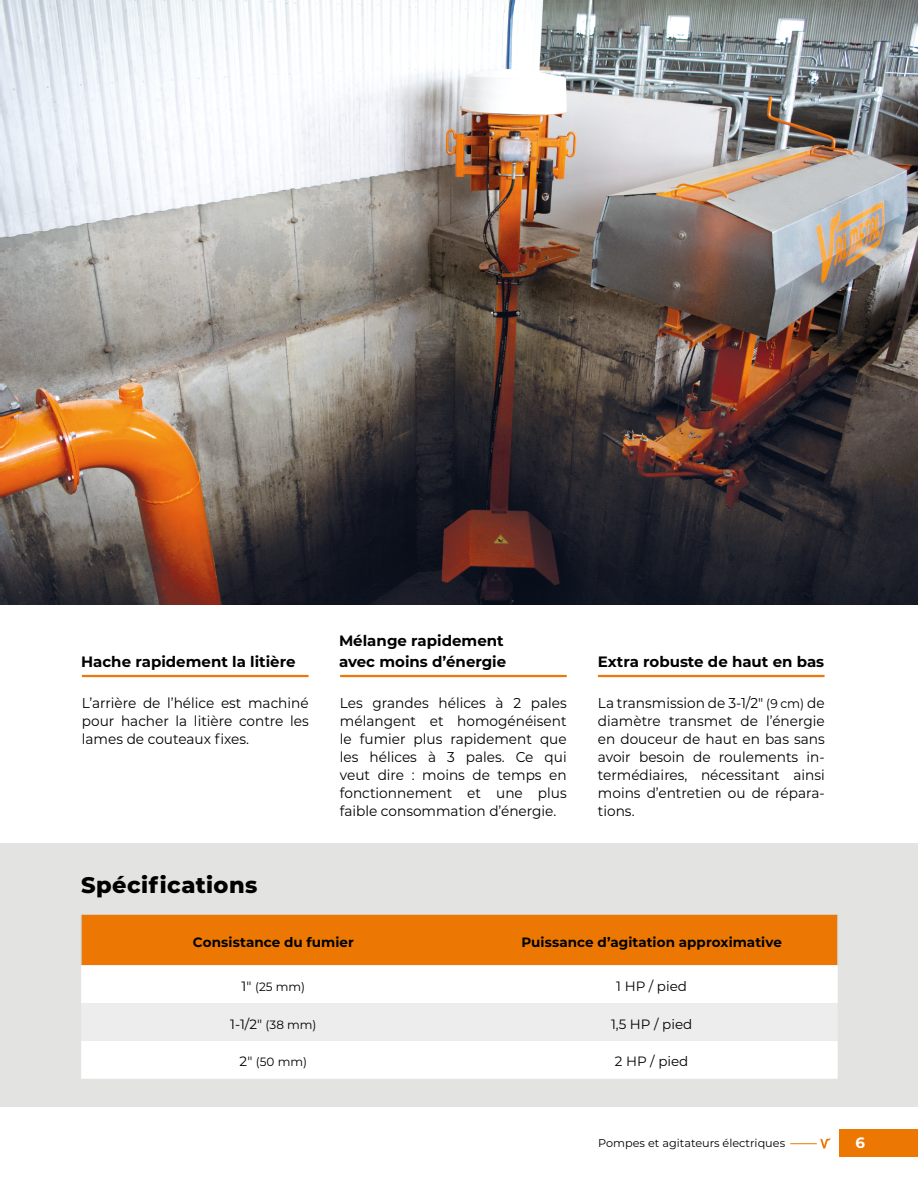
<style>
.page{position:relative;width:918px;height:1188px;background:#fff}
.page>*{position:absolute;margin:0;border:0;box-sizing:border-box;transform-origin:0 0}
.t1{font:800 22.5px "Montserrat";letter-spacing:.02em;color:#000}
.t2{font:700 15px/21.5px "Montserrat";color:#000}
.t3{font:700 15px "Montserrat";color:#fff}
.t4{font:14.25px/18px "Montserrat";color:#000;text-align:justify;scale:.96 1}
.t5{font:700 13.5px "Montserrat";letter-spacing:.005em;color:#000}
.t6{font:13.5px "Montserrat";color:#000}
.t7{font:12px "Montserrat";color:#000}
.t8{font:11.25px "Montserrat";color:#000}
.s1{font-size:12.75px}
.s2{font-size:13.5px}
.s3{font-size:12px}
</style>
<div class="page">
<div style="left:839px;top:1130px;width:79px;height:27px;background:#ec7803"></div>
<svg style="left:790px;top:1138px;width:41px;height:11px"></svg>
<img style="left:0;top:0;width:918px;height:604px">
<div style="left:0;top:843px;width:918px;height:264px;background:#e3e3e2"></div>
<div style="left:82px;top:915px;width:755px;height:50px;background:#ec7803"></div>
<div style="left:81px;top:965px;width:757px;height:114px;background:#fff"></div>
<div style="left:81px;top:1003px;width:757px;height:38px;background:#ededed"></div>
<hr style="left:81px;top:915px;width:1px;height:50px;background:#cfcfcf">
<hr style="left:837px;top:915px;width:1px;height:50px;background:#d0d0d0">
<hr style="left:340px;top:675px;width:227px;height:2px;background:#ed7807">
<hr style="left:598px;top:675px;width:227px;height:2px;background:#ed7807">
<hr style="left:82px;top:675px;width:227px;height:2px;background:#ed7807">
<p class="t2" style="left:81px;top:651px;width:216px">Hache rapidement la litière</p>
<p class="t2" style="left:339px;top:629px;width:169px">Mélange rapidement avec moins d’énergie</p>
<p class="t2" style="left:598px;top:651px;width:228px">Extra robuste de haut en bas</p>
<p class="t4" style="left:82px;top:694px;width:238px">L’arrière de l’hélice est machiné pour hacher la litière contre les lames de couteaux fixes.</p>
<p class="t4" style="left:340px;top:694px;width:238px">Les grandes hélices à 2 pales mélangent et homogénéisent le fumier plus rapidement que les hélices à 3 pales. Ce qui veut dire : moins de temps en fonctionnement et une plus faible consommation d’énergie.</p>
<p class="t4" style="left:598px;top:694px;width:238px">La transmission de 3-1/2″ <span class="s1">(9 cm)</span> de diamètre transmet de l’énergie en douceur de haut en bas sans avoir besoin de roulements in&shy;termédiaires, nécessitant ainsi moins d’entretien ou de répara&shy;tions.</p>
<h1 class="t1" style="left:81px;top:869px;width:178px">Spécifications</h1>
<p class="t5" style="left:193px;top:932px;width:163px">Consistance du fumier</p>
<p class="t5" style="left:521px;top:932px;width:262px">Puissance d’agitation approximative</p>
<p class="t7" style="left:242px;top:978px;width:65px"><span class="s2">1″</span> (25 mm)</p>
<p class="t6" style="left:616px;top:977px;width:72px">1 HP / pied</p>
<p class="t6" style="left:230px;top:1014px;width:88px">1-1/2″ <span class="s3">(38 mm)</span></p>
<p class="t6" style="left:611px;top:1014px;width:83px">1,5 HP / pied</p>
<p class="t7" style="left:240px;top:1054px;width:69px"><span class="s2">2″</span> (50 mm)</p>
<p class="t6" style="left:615px;top:1052px;width:75px">2 HP / pied</p>
<p class="t8" style="left:598px;top:1135px;width:188px">Pompes et agitateurs électriques</p>
<p class="t3" style="left:856px;top:1132px;width:11px">6</p>
</div>
